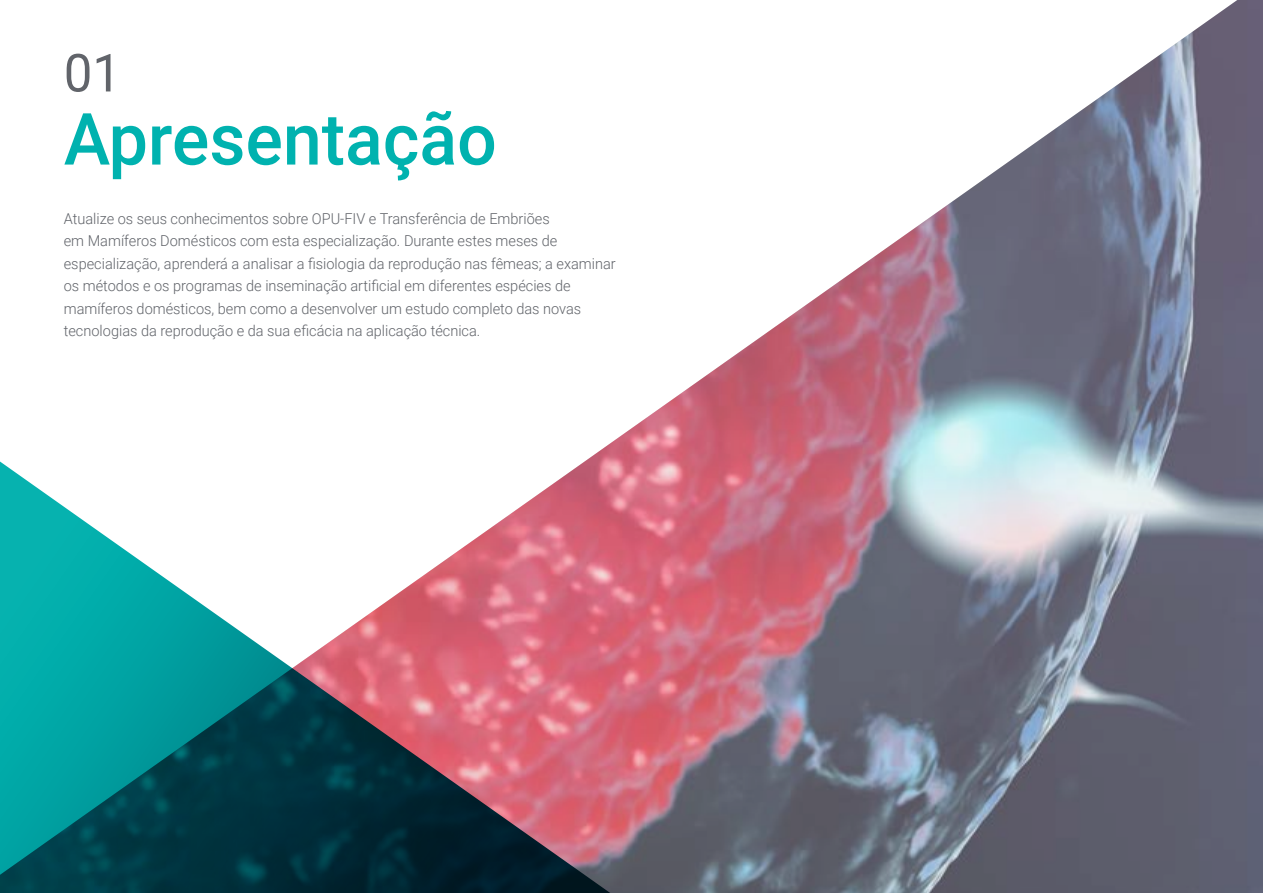
<style>
.page{position:relative;width:1263px;height:893px;background:#fff}
.page>*{position:absolute;margin:0;border:0;box-sizing:border-box;transform-origin:0 0}
.t1{font:500 72px "Roboto";color:#00b2af}
.t2{font:52.5px "Roboto";color:#61646a}
.t3{font:300 15px/22.5px "Roboto";color:#61646a}
</style>
<div class="page">
<img style="left:606px;top:0;width:657px;height:893px">
<svg style="left:0;top:446px;width:640px;height:447px"></svg>
<h2 class="t2" style="left:64px;top:36px;width:59px">01</h2>
<h1 class="t1" style="left:64px;top:89px;width:435px">Apresentação</h1>
<p class="t3" style="left:64px;top:207px;width:553px">Atualize os seus conhecimentos sobre OPU-FIV e Transferência de Embriões<br>em Mamíferos Domésticos com esta especialização. Durante estes meses de especialização, aprenderá a analisar a fisiologia da reprodução nas fêmeas; a examinar os métodos e os programas de inseminação artificial em diferentes espécies de mamíferos domésticos, bem como a desenvolver um estudo completo das novas tecnologias da reprodução e da sua eficácia na aplicação técnica.</p>
</div>
